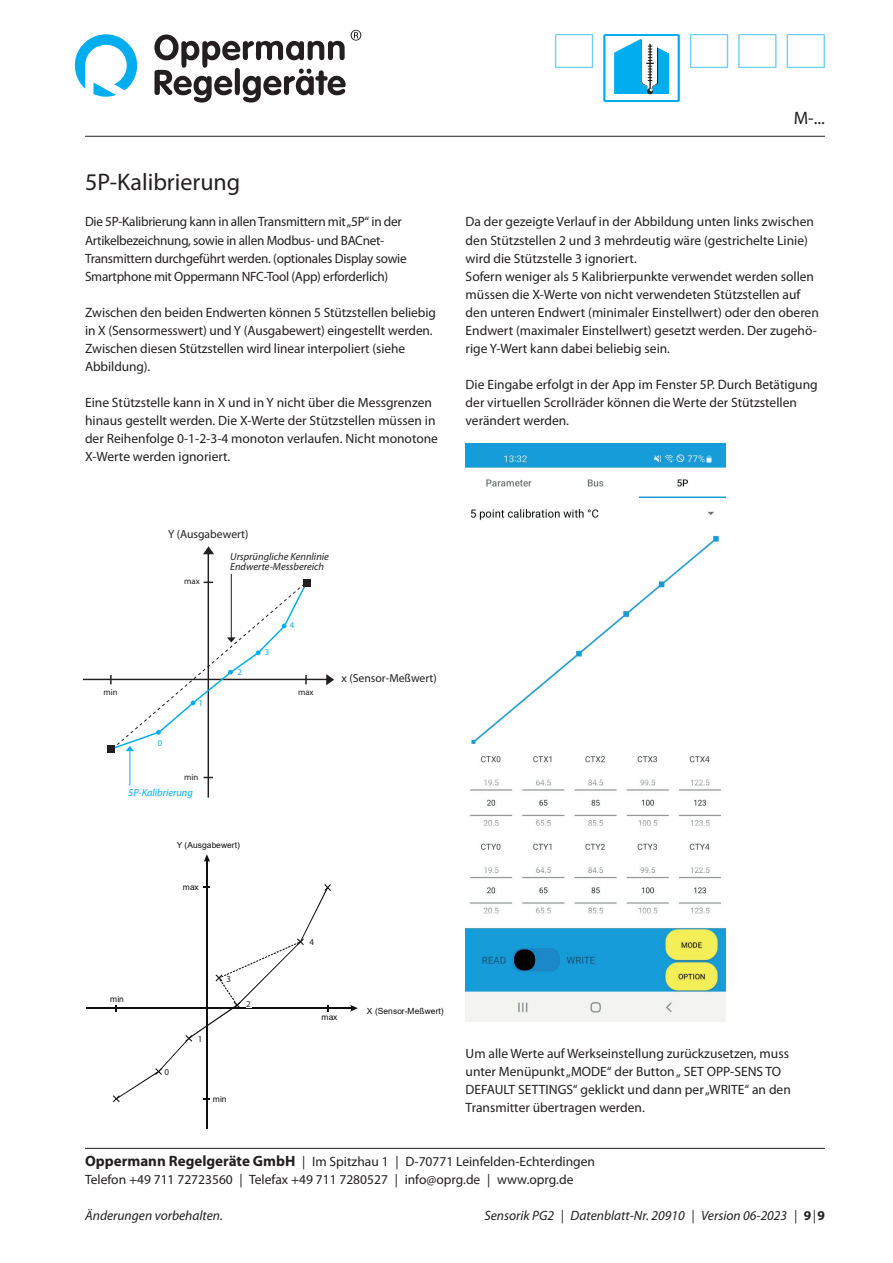
<style>
.page{position:relative;width:893px;height:1263px;background:#fff}
.page>*{position:absolute;margin:0;border:0;box-sizing:border-box;transform-origin:0 0}
.t1{font:24px "Myriad Pro";color:#231f20}
.t2{font:18px "Myriad Pro";color:#231f20}
.t3{font:13.5px/18.1px "Myriad Pro";color:#231f20}
.t4{font:13.5px/18.1px "Myriad Pro";letter-spacing:-.02em;color:#231f20}
.t5{font:italic 13.5px "Myriad Pro";color:#231f20}
.t6{font:11.7px "Myriad Pro";color:#231f20}
.t7{font:italic 10.35px/10.4px "Myriad Pro";color:#231f20}
.t8{font:italic 10.35px "Myriad Pro";color:#00aeef}
.t9{font:9px "Myriad Pro";color:#231f20}
.t10{font:8.7px "Myriad Pro";color:#231f20}
.t11{font:8.7px "Myriad Pro";color:#00aeef}
.t12{font:8.4px "Arial";letter-spacing:.005em;color:#110f0e}
.s1{font-weight:700;font-size:15px}
.s2{font-weight:700;font-style:normal}
</style>
<div class="page">
<hr style="left:85px;top:1148px;width:740px;height:1px;background:#231f20">
<hr style="left:85px;top:136px;width:740px;height:1px;background:#231f20">
<svg style="left:690px;top:34px;width:38px;height:34px"></svg>
<svg style="left:555px;top:34px;width:38px;height:34px"></svg>
<svg style="left:738px;top:34px;width:39px;height:34px"></svg>
<svg style="left:787px;top:34px;width:38px;height:34px"></svg>
<svg style="left:603px;top:34px;width:77px;height:68px"></svg>
<div style="left:606px;top:36px;width:71px;height:63px;background:#fff"></div>
<svg style="left:614px;top:37px;width:59px;height:57px"></svg>
<svg style="left:75px;top:34px;width:63px;height:63px"></svg>
<svg style="left:154px;top:30px;width:207px;height:73px"></svg>
<hr style="left:83px;top:679px;width:244px;height:1px;background:#231f20">
<svg style="left:326px;top:674px;width:8px;height:11px"></svg>
<hr style="left:208px;top:553px;width:1px;height:245px;background:#231f20">
<svg style="left:203px;top:546px;width:11px;height:8px"></svg>
<div style="left:108px;top:745px;width:7px;height:8px;background:#231f20"></div>
<div style="left:303px;top:579px;width:8px;height:7px;background:#231f20"></div>
<hr style="left:129px;top:748px;width:1px;height:37px;background:#00aeef">
<hr style="left:231px;top:574px;width:1px;height:66px;background:#231f20">
<svg style="left:108px;top:581px;width:200px;height:171px"></svg>
<hr style="left:206px;top:858px;width:1px;height:271px;background:#110f0e">
<svg style="left:204px;top:854px;width:6px;height:8px"></svg>
<hr style="left:86px;top:1008px;width:268px;height:1px;background:#110f0e">
<svg style="left:350px;top:1005px;width:8px;height:6px"></svg>
<svg style="left:113px;top:884px;width:218px;height:218px"></svg>
<div style="left:309px;top:938px;width:5px;height:8px;background:#fff"></div>
<img style="left:466px;top:443px;width:260px;height:579px">
<h1 class="t1" style="left:85px;top:167px;width:157px">5P-Kalibrierung</h1>
<p class="t4" style="left:85px;top:213px;width:323px">Die 5P-Kalibrierung kann in allen Transmittern mit „5P“ in der Artikelbezeichnung, sowie in allen Modbus- und BACnet-Transmittern durchgeführt werden. (optionales Display sowie Smartphone mit Oppermann NFC-Tool (App) erforderlich)</p>
<p class="t3" style="left:85px;top:303px;width:352px">Zwischen den beiden Endwerten können 5 Stützstellen beliebig in X (Sensormesswert) und Y (Ausgabewert) eingestellt werden.<br>Zwischen diesen Stützstellen wird linear interpoliert (siehe Abbildung).</p>
<p class="t3" style="left:85px;top:393px;width:354px">Eine Stützstelle kann in X und in Y nicht über die Messgrenzen hinaus gestellt werden. Die X-Werte der Stützstellen müssen in der Reihenfolge 0-1-2-3-4 monoton verlaufen. Nicht monotone X-Werte werden ignoriert.</p>
<h2 class="t2" style="left:794px;top:107px;width:33px">M-...</h2>
<p class="t3" style="left:466px;top:213px;width:355px">Da der gezeigte Verlauf in der Abbildung unten links zwischen den Stützstellen 2 und 3 mehrdeutig wäre (gestrichelte Linie) wird die Stützstelle 3 ignoriert.<br>Sofern weniger als 5 Kalibrierpunkte verwendet werden sollen müssen die X-Werte von nicht verwendeten Stützstellen auf den unteren Endwert (minimaler Einstellwert) oder den oberen Endwert (maximaler Einstellwert) gesetzt werden. Der zugehö&shy;rige Y-Wert kann dabei beliebig sein.</p>
<p class="t3" style="left:466px;top:375px;width:354px">Die Eingabe erfolgt in der App im Fenster 5P. Durch Betätigung der virtuellen Scrollräder können die Werte der Stützstellen verändert werden.</p>
<p class="t6" style="left:168px;top:526px;width:82px">Y (Ausgabewert)</p>
<p class="t10" style="left:184px;top:576px;width:17px">max</p>
<p class="t7" style="left:230px;top:551px;width:100px">Ursprüngliche Kennlinie<br>Endwerte-Messbereich</p>
<p class="t11" style="left:238px;top:667px;width:6px">2</p>
<p class="t11" style="left:265px;top:647px;width:6px">3</p>
<p class="t11" style="left:290px;top:620px;width:6px">4</p>
<p class="t10" style="left:104px;top:686px;width:16px">min</p>
<p class="t10" style="left:298px;top:686px;width:17px">max</p>
<p class="t11" style="left:158px;top:737px;width:6px">0</p>
<p class="t11" style="left:199px;top:697px;width:6px">1</p>
<p class="t10" style="left:184px;top:771px;width:16px">min</p>
<p class="t8" style="left:128px;top:786px;width:66px">5P-Kalibrierung</p>
<p class="t6" style="left:342px;top:671px;width:97px">x (Sensor-Meßwert)</p>
<p class="t12" style="left:177px;top:839px;width:65px">Y (Ausgabewert)</p>
<p class="t12" style="left:183px;top:882px;width:17px">max</p>
<p class="t12" style="left:225px;top:972px;width:6px">4</p>
<p class="t9" style="left:226px;top:974px;width:6px">3</p>
<p class="t12" style="left:309px;top:936px;width:6px">5</p>
<p class="t9" style="left:309px;top:936px;width:6px">4</p>
<p class="t12" style="left:110px;top:993px;width:15px">min</p>
<p class="t12" style="left:165px;top:1066px;width:6px">1</p>
<p class="t9" style="left:164px;top:1066px;width:6px">0</p>
<p class="t12" style="left:198px;top:1033px;width:6px">2</p>
<p class="t9" style="left:198px;top:1033px;width:6px">1</p>
<p class="t9" style="left:246px;top:998px;width:6px">2</p>
<p class="t12" style="left:246px;top:999px;width:6px">3</p>
<p class="t12" style="left:213px;top:1093px;width:15px">min</p>
<p class="t12" style="left:322px;top:1011px;width:17px">max</p>
<p class="t12" style="left:367px;top:1005px;width:78px">X (Sensor-Meßwert)</p>
<p class="t3" style="left:466px;top:1044px;width:327px">Um alle Werte auf Werkseinstellung zurückzusetzen, muss unter Menüpunkt „MODE“ der Button „ SET OPP-SENS TO DEFAULT SETTINGS“ geklickt und dann per „WRITE“ an den Transmitter übertragen werden.</p>
<p class="t3" style="left:85px;top:1152px;width:511px"><span class="s1">Oppermann Regelgeräte GmbH</span> | Im Spitzhau 1 | D-70771 Leinfelden-Echterdingen<br>Telefon +49 711 72723560 | Telefax +49 711 7280527 | info@oprg.de | www.oprg.de</p>
<p class="t5" style="left:85px;top:1207px;width:139px">Änderungen vorbehalten.</p>
<p class="t5" style="left:484px;top:1207px;width:342px">Sensorik PG2 | Datenblatt-Nr. 20910 | Version 06-2023 | <span class="s2">9</span>|<span class="s2">9</span></p>
</div>
